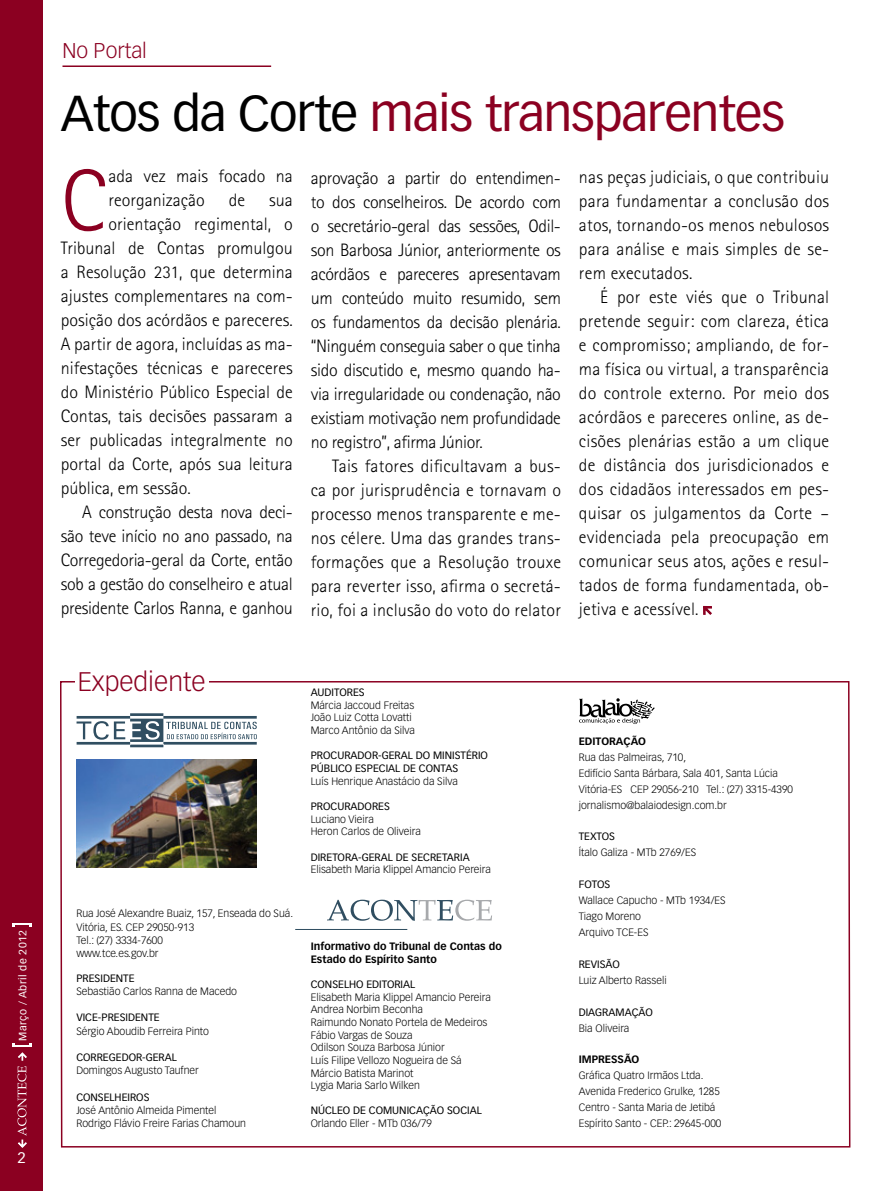
<style>
.page{position:relative;width:893px;height:1191px;background:#fff}
.page>*{position:absolute;margin:0;border:0;box-sizing:border-box;transform-origin:0 0}
.t1{font:300 87.6px "Rotis Sans Serif";color:#8b0021}
.t2{font:49.5px "Vectora LT";letter-spacing:-.02em;color:#8b0021}
.t3{font:300 26.4px "Vectora LT";color:#8b0021}
.t4{font:300 21px "Vectora LT";color:#8b0021}
.t5{font:300 18px/24px "Rotis Sans Serif";color:#000;text-align:justify}
.t6{font:300 18px "Rotis Sans Serif";letter-spacing:-.02em;color:#000}
.t7{font:15px "Vectora LT";color:#fff}
.t8{font:300 10.5px/12.6px "Vectora LT";color:#000}
.t9{font:10.5px/12.6px "Vectora LT";color:#000}
.t10{font:700 10.5px/12.6px "Vectora LT";color:#000}
.t11{font:10.5px "Vectora LT";letter-spacing:.04em;color:#fff}
.s1{color:#000}
</style>
<div class="page">
<hr style="left:62px;top:65px;width:209px;height:2px;background:#8b0021">
<svg style="left:60px;top:681px;width:791px;height:467px"></svg>
<div style="left:75px;top:667px;width:134px;height:31px;background:#fff"></div>
<svg style="left:77px;top:713px;width:180px;height:34px"></svg>
<hr style="left:295px;top:929px;width:112px;height:1px;background:#304e61">
<svg style="left:327px;top:899px;width:165px;height:22px"></svg>
<div style="left:0;top:0;width:43px;height:1191px;background:#8b0021"></div>
<svg style="left:703px;top:606px;width:9px;height:9px"></svg>
<img style="left:77px;top:760px;width:180px;height:108px">
<svg style="left:579px;top:698px;width:76px;height:26px"></svg>
<svg style="left:12px;top:1043px;width:19px;height:105px"></svg>
<svg style="left:13px;top:923px;width:18px;height:4px"></svg>
<p class="t11" style="left:17px;top:1041px;width:112px;rotate:-90deg">MARÇO / ABRIL DE 2012</p>
<p class="t7" style="left:18px;top:1149px;width:10px">2</p>
<p class="t4" style="left:62px;top:39px;width:86px">No Portal</p>
<h2 class="t2" style="left:61px;top:84px;width:726px"><span class="s1">ATOS DA CORTE</span> MAIS TRANSPARENTES</h2>
<h1 class="t1" style="left:61px;top:150px;width:47px">C</h1>
<p class="t5" style="left:109px;top:164px;width:186px">ada vez mais focado na reorganização</p>
<p class="t5" style="left:229px;top:188px;width:18px">de</p>
<p class="t5" style="left:269px;top:188px;width:25px">sua</p>
<p class="t5" style="left:109px;top:212px;width:186px">orientação regimental, o</p>
<p class="t5" style="left:61px;top:236px;width:233px">Tribunal de Contas promulgou</p>
<p class="t5" style="left:61px;top:260px;width:233px">a Resolução 231, que determina</p>
<p class="t5" style="left:61px;top:284px;width:233px">ajustes complementares na com-</p>
<p class="t5" style="left:61px;top:308px;width:233px">posição dos acórdãos e pareceres.</p>
<p class="t5" style="left:61px;top:332px;width:233px">A partir de agora, incluídas as ma-</p>
<p class="t5" style="left:61px;top:356px;width:233px">nifestações técnicas e pareceres</p>
<p class="t5" style="left:61px;top:380px;width:233px">do Ministério Público Especial de</p>
<p class="t5" style="left:61px;top:404px;width:233px">Contas, tais decisões passaram a</p>
<p class="t5" style="left:61px;top:428px;width:233px">ser publicadas integralmente no</p>
<p class="t5" style="left:61px;top:452px;width:233px">portal da Corte, após sua leitura</p>
<p class="t5" style="left:61px;top:476px;width:131px">pública, em sessão.</p>
<p class="t6" style="left:82px;top:502px;width:212px">A construção desta nova deci-</p>
<p class="t6" style="left:61px;top:526px;width:233px">são teve início no ano passado, na</p>
<p class="t6" style="left:61px;top:550px;width:233px">Corregedoria-geral da Corte, então</p>
<p class="t6" style="left:61px;top:574px;width:233px">sob a gestão do conselheiro e atual</p>
<p class="t6" style="left:61px;top:598px;width:233px">presidente Carlos Ranna, e ganhou</p>
<p class="t5" style="left:311px;top:166px;width:252px">aprovação a partir do entendimen&shy;to dos conselheiros. De acordo com o secretário-geral das sessões, Odil&shy;son Barbosa Júnior, anteriormente os acórdãos e pareceres apresentavam um conteúdo muito resumido, sem os fundamentos da decisão plenária. “Ninguém conseguia saber o que tinha sido discutido e, mesmo quando ha&shy;via irregularidade ou condenação, não existiam motivação nem profundidade no registro”, afirma Júnior.</p>
<p class="t5" style="left:311px;top:454px;width:252px;text-indent:21px">Tais fatores dificultavam a bus&shy;ca por jurisprudência e tornavam o processo menos transparente e me&shy;nos célere. Uma das grandes trans&shy;formações que a Resolução trouxe para reverter isso, afirma o secretá&shy;rio, foi a inclusão do voto do relator</p>
<p class="t5" style="left:579px;top:165px;width:252px">nas peças judiciais, o que contribuiu para fundamentar a conclusão dos atos, tornando-os menos nebulosos para análise e mais simples de se&shy;rem executados.</p>
<p class="t5" style="left:579px;top:285px;width:252px;text-indent:21px">É por este viés que o Tribunal pretende seguir: com clareza, ética e compromisso; ampliando, de for&shy;ma física ou virtual, a transparência do controle externo. Por meio dos acórdãos e pareceres online, as de&shy;cisões plenárias estão a um clique de distância dos jurisdicionados e dos cidadãos interessados em pes&shy;quisar os julgamentos da Corte – evidenciada pela preocupação em comunicar seus atos, ações e resul&shy;tados de forma fundamentada, ob&shy;jetiva e acessível.</p>
<h3 class="t3" style="left:78px;top:666px;width:129px">Expediente</h3>
<p class="t8" style="left:76px;top:907px;width:218px;line-height:13.2px">Rua José Alexandre Buaiz, 157, Enseada do Suá.<br>Vitória, ES. CEP 29050-913<br>Tel.: (27) 3334-7600<br>www.tce.es.gov.br</p>
<p class="t9" style="left:76px;top:971px;width:41px">PRESI DENTE</p>
<p class="t8" style="left:76px;top:985px;width:162px">Sebastião Carlos Ranna de Macedo</p>
<p class="t9" style="left:76px;top:1011px;width:85px">VICE-PRESIDENTE</p>
<p class="t8" style="left:76px;top:1024px;width:134px">Sérgio Aboudib Ferreira Pinto</p>
<p class="t9" style="left:76px;top:1051px;width:102px">CORREGEDOR-GERAL</p>
<p class="t8" style="left:76px;top:1064px;width:124px">Domingos Augusto Taufner</p>
<p class="t9" style="left:76px;top:1090px;width:75px">CONSELHEIROS</p>
<p class="t8" style="left:76px;top:1103px;width:171px;line-height:13.2px">José Antônio Almeida Pimentel<br>Rodrigo Flávio Freire Farias Chamoun</p>
<p class="t9" style="left:311px;top:686px;width:55px">AUDITORES</p>
<p class="t8" style="left:311px;top:699px;width:106px">Márcia Jaccoud Freitas<br>João Luiz Cotta Lovatti<br>Marco Antônio da Silva</p>
<p class="t9" style="left:311px;top:749px;width:179px">PROCURADOR-GERAL DO MINISTÉRIO<br>PÚBLICO ESPECIAL DE CONTAS</p>
<p class="t8" style="left:311px;top:775px;width:149px">Luís Henrique Anastácio da Silva</p>
<p class="t9" style="left:311px;top:800px;width:81px">PROCURADORES</p>
<p class="t8" style="left:311px;top:812px;width:112px">Luciano Vieira<br>Heron Carlos de Oliveira</p>
<p class="t9" style="left:311px;top:850px;width:161px">DIRETORA-GERAL DE SECRETARIA</p>
<p class="t8" style="left:311px;top:863px;width:182px">Elisabeth Maria Klippel Amancio Pereira</p>
<p class="t10" style="left:311px;top:940px;width:193px">Informativo do Tribunal de Contas do<br>Estado do Espírito Santo</p>
<p class="t9" style="left:311px;top:978px;width:106px">CONSELHO EDITORIAL</p>
<p class="t8" style="left:311px;top:990px;width:182px">Elisabeth Maria Klippel Amancio Pereira<br>Andrea Norbim Beconha<br>Raimundo Nonato Portela de Medeiros<br>Fábio Vargas de Souza<br>Odilson Souza Barbosa Júnior<br>Luís Filipe Vellozo Nogueira de Sá<br>Márcio Batista Marinot<br>Lygia Maria Sarlo Wilken</p>
<p class="t9" style="left:311px;top:1104px;width:15px">NÚCLEO</p>
<p class="t9" style="left:353px;top:1104px;width:31px">DE COMUNICA</p>
<p class="t9" style="left:423px;top:1104px;width:37px">ÇÃO SOCIAL</p>
<p class="t8" style="left:311px;top:1117px;width:123px">Orlando Eller - MTb 036/79</p>
<p class="t10" style="left:579px;top:735px;width:7px">Edit</p>
<p class="t10" style="left:601px;top:735px;width:46px">oração</p>
<p class="t8" style="left:579px;top:749px;width:216px;line-height:15.9px">Rua das Palmeiras, 710,<br>Edifício Santa Bárbara, Sala 401, Santa Lúcia Vitória-ES CEP 29056-210 Tel.: (27) 3315-4390 jornalismo@balaiodesign.com.br</p>
<p class="t9" style="left:579px;top:830px;width:38px">TEXTOS</p>
<p class="t8" style="left:579px;top:846px;width:119px">Ítalo Galiza - MTb 2769/ES</p>
<p class="t9" style="left:579px;top:878px;width:33px">FOTOS</p>
<p class="t8" style="left:579px;top:892px;width:148px;line-height:15.9px">Wallace Capucho - MTb 1934/ES<br>Tiago Moreno<br>Arquivo TCE-ES</p>
<p class="t9" style="left:579px;top:958px;width:43px">REVISÃO</p>
<p class="t8" style="left:579px;top:974px;width:89px">Luiz Alberto Rasseli</p>
<p class="t9" style="left:579px;top:1005px;width:76px">DIAGRAMAÇÃO</p>
<p class="t8" style="left:579px;top:1021px;width:52px">Bia Oliveira</p>
<p class="t10" style="left:579px;top:1053px;width:54px">IMPRESSÃO</p>
<p class="t8" style="left:579px;top:1067px;width:144px;line-height:15.9px">Gráfica Quatro Irmãos Ltda.<br>Avenida Frederico Grulke, 1285<br>Centro - Santa Maria de Jetibá<br>Espírito Santo - CEP.: 29645-000</p>
</div>
